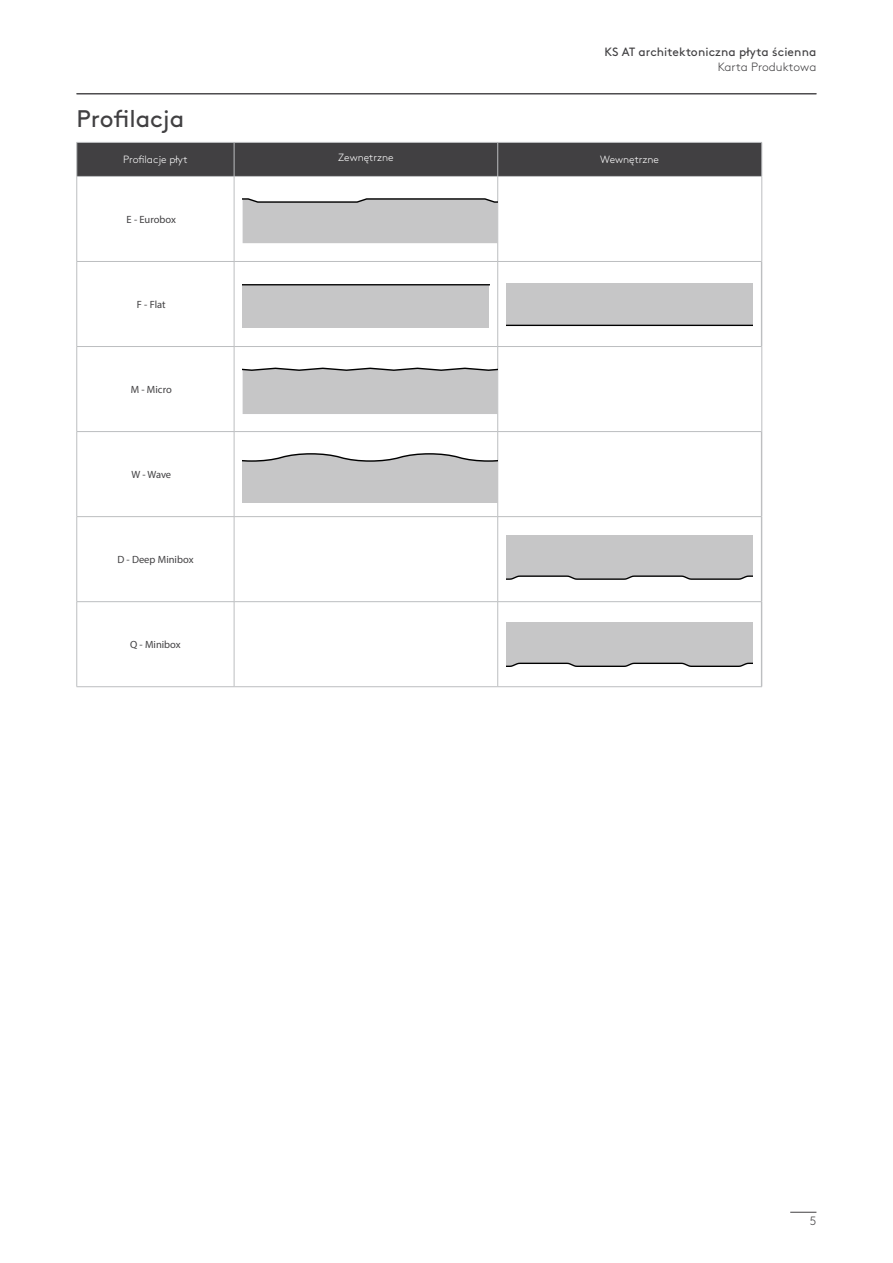
<style>
.page{position:relative;width:893px;height:1263px;background:#fff}
.page>*{position:absolute;margin:0;border:0;box-sizing:border-box;transform-origin:0 0}
.t1{font:24px "Brown Pro";color:#414042}
.t2{font:12px "Brown Pro";letter-spacing:.01em;color:#414042}
.t3{font:300 12px "Brown Pro";color:#414042}
.t4{font:10.5px "Myriad Pro";color:#414042}
.t5{font:300 10.5px "Brown Pro";color:#fff}
</style>
<div class="page">
<svg style="left:790px;top:1212px;width:26px;height:1px"></svg>
<hr style="left:77px;top:94px;width:739px;height:1px;background:#414042">
<svg style="left:235px;top:177px;width:526px;height:509px"></svg>
<hr style="left:77px;top:177px;width:1px;height:84px;background:#bcbec0">
<hr style="left:234px;top:177px;width:1px;height:84px;background:#bcbec0">
<hr style="left:497px;top:177px;width:1px;height:84px;background:#bcbec0">
<svg style="left:77px;top:142px;width:685px;height:35px;background:#49484a"></svg>
<hr style="left:761px;top:177px;width:1px;height:84px;background:#bcbec0">
<hr style="left:77px;top:261px;width:157px;height:1px;background:#bcbec0">
<hr style="left:77px;top:262px;width:1px;height:84px;background:#bcbec0">
<hr style="left:234px;top:261px;width:264px;height:1px;background:#bcbec0">
<hr style="left:234px;top:262px;width:1px;height:84px;background:#bcbec0">
<hr style="left:498px;top:261px;width:263px;height:1px;background:#bcbec0">
<hr style="left:497px;top:262px;width:1px;height:84px;background:#bcbec0">
<hr style="left:761px;top:262px;width:1px;height:84px;background:#bcbec0">
<hr style="left:77px;top:346px;width:157px;height:1px;background:#bcbec0">
<hr style="left:77px;top:347px;width:1px;height:84px;background:#bcbec0">
<hr style="left:234px;top:346px;width:264px;height:1px;background:#bcbec0">
<hr style="left:234px;top:347px;width:1px;height:84px;background:#bcbec0">
<hr style="left:498px;top:346px;width:263px;height:1px;background:#bcbec0">
<hr style="left:497px;top:347px;width:1px;height:84px;background:#bcbec0">
<hr style="left:761px;top:347px;width:1px;height:85px;background:#bcbec0">
<hr style="left:77px;top:431px;width:157px;height:1px;background:#bcbec0">
<hr style="left:77px;top:432px;width:1px;height:84px;background:#bcbec0">
<hr style="left:234px;top:431px;width:264px;height:1px;background:#bcbec0">
<hr style="left:234px;top:432px;width:1px;height:84px;background:#bcbec0">
<hr style="left:498px;top:431px;width:264px;height:1px;background:#bcbec0">
<hr style="left:497px;top:432px;width:1px;height:84px;background:#bcbec0">
<hr style="left:761px;top:432px;width:1px;height:84px;background:#bcbec0">
<hr style="left:77px;top:516px;width:157px;height:1px;background:#bcbec0">
<hr style="left:77px;top:517px;width:1px;height:84px;background:#bcbec0">
<hr style="left:234px;top:516px;width:264px;height:1px;background:#bcbec0">
<hr style="left:234px;top:517px;width:1px;height:84px;background:#bcbec0">
<hr style="left:498px;top:516px;width:263px;height:1px;background:#bcbec0">
<hr style="left:497px;top:517px;width:1px;height:84px;background:#bcbec0">
<hr style="left:761px;top:517px;width:1px;height:84px;background:#bcbec0">
<hr style="left:77px;top:601px;width:157px;height:1px;background:#bcbec0">
<hr style="left:77px;top:602px;width:1px;height:84px;background:#bcbec0">
<hr style="left:77px;top:686px;width:157px;height:1px;background:#bcbec0">
<hr style="left:234px;top:601px;width:264px;height:1px;background:#bcbec0">
<hr style="left:234px;top:602px;width:1px;height:84px;background:#bcbec0">
<hr style="left:234px;top:686px;width:264px;height:1px;background:#bcbec0">
<hr style="left:498px;top:601px;width:263px;height:1px;background:#bcbec0">
<hr style="left:497px;top:602px;width:1px;height:84px;background:#bcbec0">
<hr style="left:498px;top:686px;width:263px;height:1px;background:#bcbec0">
<hr style="left:761px;top:602px;width:1px;height:84px;background:#bcbec0">
<svg style="left:243px;top:197px;width:255px;height:46px;background:#c3c3c4"></svg>
<div style="left:243px;top:285px;width:246px;height:42px;background:#c6c6c7"></div>
<hr style="left:243px;top:284px;width:246px;height:1px;background:#000">
<div style="left:506px;top:283px;width:247px;height:42px;background:#c6c6c7"></div>
<hr style="left:506px;top:325px;width:247px;height:1px;background:#000">
<svg style="left:243px;top:367px;width:255px;height:47px;background:#c1c1c2"></svg>
<svg style="left:243px;top:452px;width:255px;height:51px;background:#c5c5c6"></svg>
<svg style="left:506px;top:535px;width:247px;height:46px;background:#c3c3c4"></svg>
<svg style="left:506px;top:622px;width:247px;height:46px;background:#c3c3c4"></svg>
<p class="t2" style="left:605px;top:42px;width:213px">KS AT architektoniczna płyta ścienna</p>
<p class="t3" style="left:718px;top:58px;width:100px">Karta Produktowa</p>
<h1 class="t1" style="left:77px;top:101px;width:109px">Profilacja</h1>
<p class="t5" style="left:123px;top:152px;width:66px">Profilacje płyt</p>
<p class="t5" style="left:338px;top:150px;width:57px">Zewnętrzne</p>
<p class="t5" style="left:600px;top:152px;width:60px">Wewnętrzne</p>
<p class="t4" style="left:127px;top:213px;width:51px">E - Eurobox</p>
<p class="t4" style="left:137px;top:298px;width:30px">F - Flat</p>
<p class="t4" style="left:131px;top:383px;width:42px">M - Micro</p>
<p class="t4" style="left:131px;top:468px;width:41px">W - Wave</p>
<p class="t4" style="left:117px;top:553px;width:78px">D - Deep Minibox</p>
<p class="t4" style="left:130px;top:638px;width:52px">Q - Minibox</p>
<p class="t3" style="left:810px;top:1212px;width:8px">5</p>
</div>
